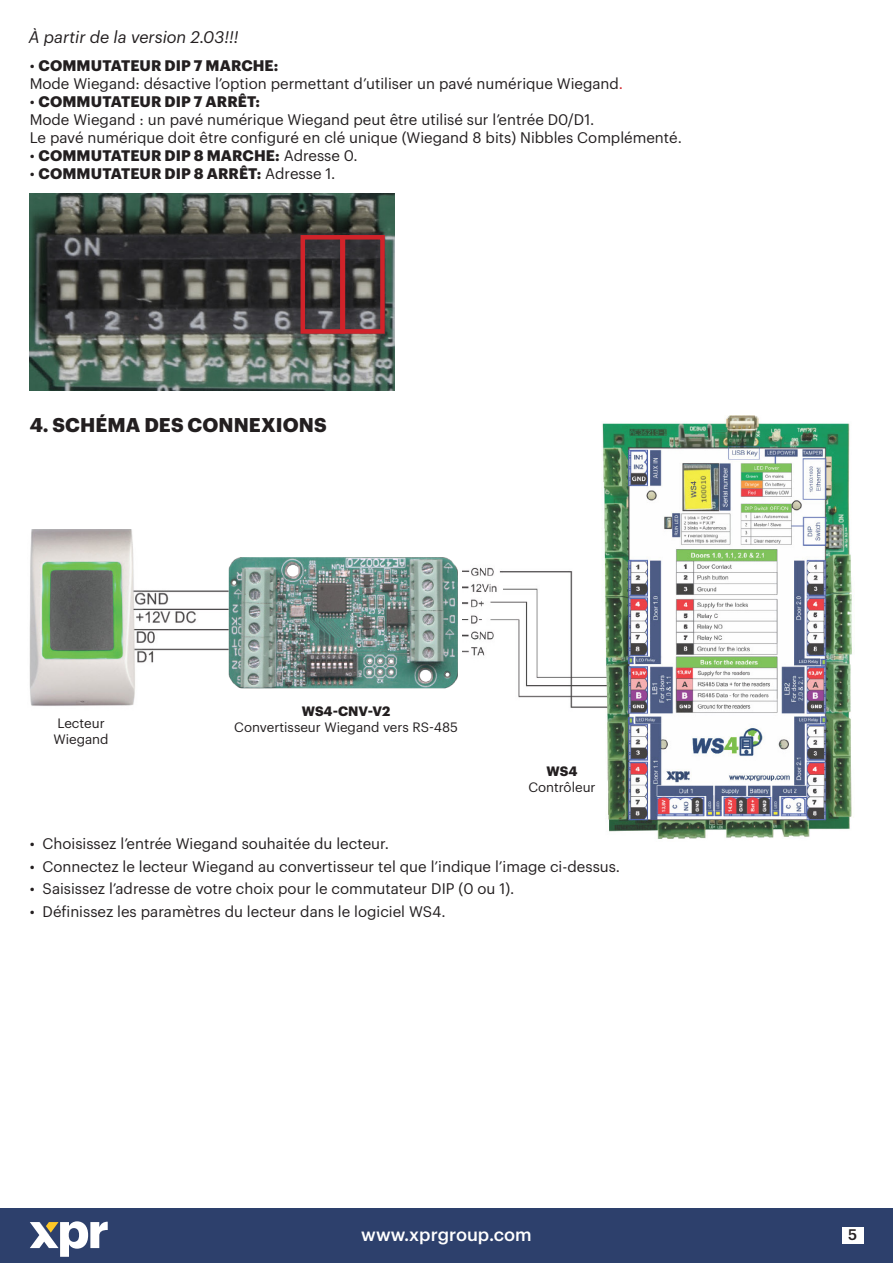
<style>
.page{position:relative;width:893px;height:1263px;background:#fff}
.page>*{position:absolute;margin:0;border:0;box-sizing:border-box;transform-origin:0 0}
.megunaslov{font:700 19.5px "Graphik";letter-spacing:.005em;color:#231f20}
.t1{font:500 18px "Graphik";color:#fff}
.megunaslov-2{font:italic 16.5px "Graphik";color:#231f20}
._12medjunaslov{font:15px "Graphik";color:#231f20}
._12medjunaslov-2{font:700 15px "Graphik";letter-spacing:.005em;color:#231f20}
.t2{font:500 15px "Graphik";color:#231f20}
._12medjunaslov-3{font:13.35px "Graphik";color:#231f20}
._12medjunaslov-4{font:700 13.35px "Graphik";color:#231f20}
.s1{font-weight:400}
.s2{color:#d1232a}
</style>
<div class="page">
<div style="left:0;top:1209px;width:893px;height:54px;background:#2d406c"></div>
<div style="left:842px;top:1228px;width:21px;height:16px;background:#fff"></div>
<svg style="left:30px;top:1221px;width:78px;height:36px"></svg>
<img style="left:29px;top:530px;width:192px;height:176px">
<img style="left:469px;top:415px;width:383px;height:424px">
<div style="left:518px;top:765px;width:88px;height:45px;background:#fff"></div>
<img style="left:30px;top:194px;width:364px;height:197px">
<img style="left:221px;top:557px;width:248px;height:132px">
<div style="left:301px;top:235px;width:44px;height:99px;border:4px solid #d1232a"></div>
<div style="left:340px;top:235px;width:45px;height:99px;border:4px solid #d1232a"></div>
<p class="megunaslov-2" style="left:29px;top:25px;width:211px">À partir de la version 2.03!!!</p>
<p class="_12medjunaslov-2" style="left:30px;top:54px;width:250px"><span class="s1">•</span> COMMUTATEUR DIP 7 MARCHE:</p>
<p class="_12medjunaslov" style="left:30px;top:72px;width:595px">Mode Wiegand: désactive l’option permettant d’utiliser un pavé numérique Wiegand<span class="s2">.</span></p>
<p class="_12medjunaslov-2" style="left:30px;top:90px;width:232px"><span class="s1">•</span> COMMUTATEUR DIP 7 ARRÊT:</p>
<p class="_12medjunaslov" style="left:30px;top:108px;width:566px">Mode Wiegand : un pavé numérique Wiegand peut être utilisé sur l’entrée D0/D1.</p>
<p class="_12medjunaslov" style="left:30px;top:126px;width:654px">Le pavé numérique doit être configuré en clé unique (Wiegand 8 bits) Nibbles Complémenté.</p>
<p class="_12medjunaslov-2" style="left:30px;top:144px;width:329px"><span class="s1">•</span> COMMUTATEUR DIP 8 MARCHE: <span class="s1">Adresse 0.</span></p>
<p class="_12medjunaslov-2" style="left:30px;top:162px;width:307px"><span class="s1">•</span> COMMUTATEUR DIP 8 ARRÊT: <span class="s1">Adresse 1.</span></p>
<p class="megunaslov" style="left:30px;top:410px;width:298px">4. SCHÉMA DES CONNEXIONS</p>
<p class="_12medjunaslov-3" style="left:57px;top:713px;width:49px">Lecteur</p>
<p class="_12medjunaslov-3" style="left:53px;top:729px;width:57px">Wiegand</p>
<p class="_12medjunaslov-3" style="left:53px;top:714px;width:57px">Wiegand</p>
<p class="_12medjunaslov-3" style="left:59px;top:730px;width:45px">Reader</p>
<p class="_12medjunaslov-4" style="left:302px;top:701px;width:90px">WS4-CNV-V2</p>
<p class="_12medjunaslov-3" style="left:234px;top:717px;width:225px">Convertisseur Wiegand vers RS-485</p>
<p class="_12medjunaslov-4" style="left:547px;top:761px;width:32px">WS4</p>
<p class="_12medjunaslov-3" style="left:528px;top:777px;width:69px">Contrôleur</p>
<p class="_12medjunaslov" style="left:30px;top:833px;width:361px">• Choisissez l’entrée Wiegand souhaitée du lecteur.</p>
<p class="_12medjunaslov" style="left:30px;top:855px;width:592px">• Connectez le lecteur Wiegand au convertisseur tel que l’indique l’image ci-dessus.</p>
<p class="_12medjunaslov" style="left:30px;top:878px;width:486px">• Saisissez l’adresse de votre choix pour le commutateur DIP (0 ou 1).</p>
<p class="_12medjunaslov" style="left:30px;top:900px;width:417px">• Définissez les paramètres du lecteur dans le logiciel WS4.</p>
<p class="t1" style="left:361px;top:1221px;width:172px">www.xprgroup.com</p>
<p class="t2" style="left:848px;top:1223px;width:11px">5</p>
</div>
